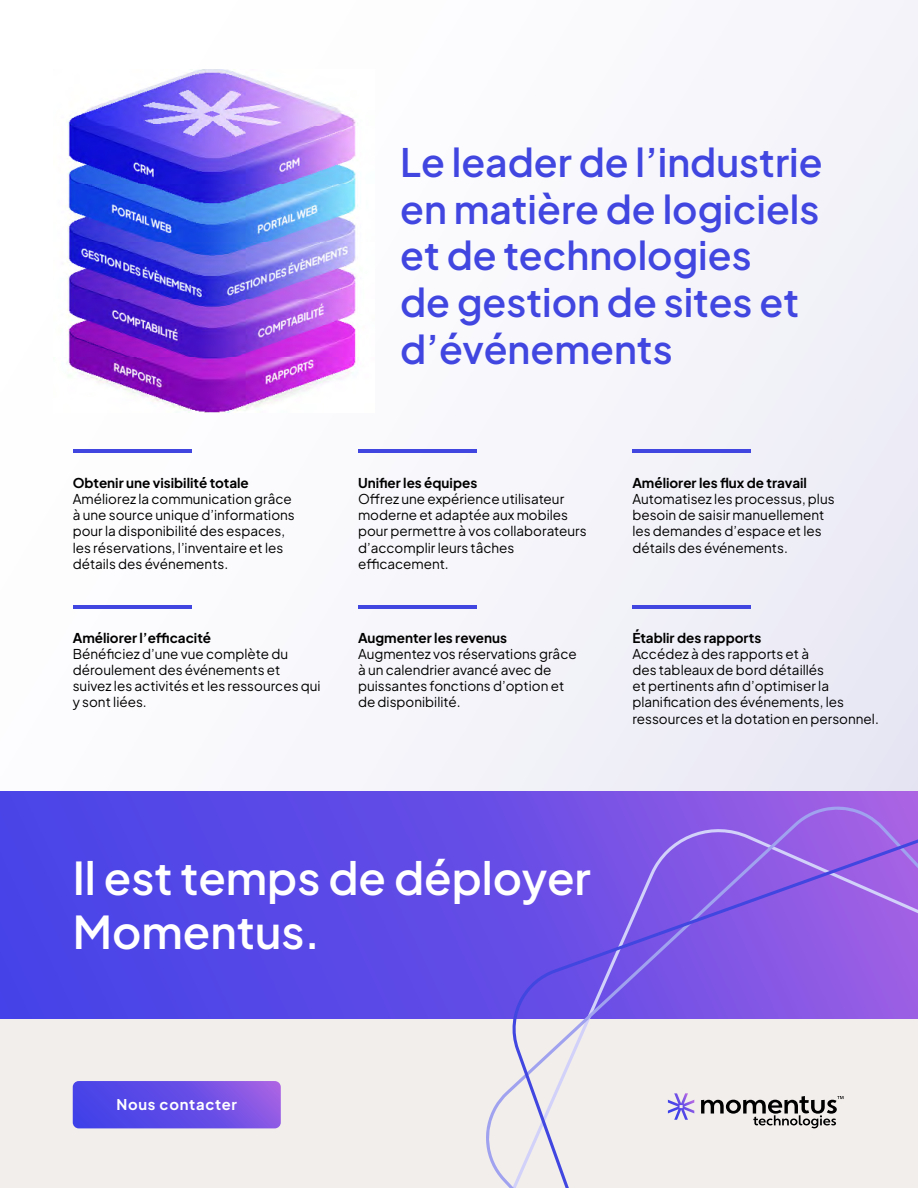
<style>
.page{position:relative;width:918px;height:1188px;background:#fff}
.page>*{position:absolute;margin:0;border:0;box-sizing:border-box;transform-origin:0 0}
.t1{font:600 45px/54px "Plus Jakarta Sans";color:#fff}
.t2{font:600 39px/46.8px "Plus Jakarta Sans";color:#4146e0}
.t3{font:700 14.7px "Plus Jakarta Sans";letter-spacing:.05em;color:#fff}
.t4{font:13.5px/16.2px "Plus Jakarta Sans";color:#000}
.t5{font:700 13.5px "Plus Jakarta Sans";color:#000}
</style>
<div class="page">
<div style="left:0;top:0;width:918px;height:807px;background:#f7f7fb"></div>
<div style="left:0;top:791px;width:918px;height:397px;background:linear-gradient(to right,#3d41e8,#a060e4)"></div>
<hr style="left:73px;top:449px;width:119px;height:4px;background:#4146e0">
<hr style="left:73px;top:605px;width:119px;height:4px;background:#4146e0">
<hr style="left:358px;top:449px;width:119px;height:4px;background:#4146e0">
<hr style="left:358px;top:605px;width:119px;height:4px;background:#4146e0">
<hr style="left:632px;top:449px;width:119px;height:4px;background:#4146e0">
<hr style="left:632px;top:605px;width:119px;height:4px;background:#4146e0">
<div style="left:0;top:1020px;width:918px;height:168px;background:#f2eeec"></div>
<svg style="left:481px;top:802px;width:437px;height:386px"></svg>
<svg style="left:510px;top:830px;width:408px;height:358px"></svg>
<img style="left:67px;top:69px;width:289px;height:343px">
<svg style="left:73px;top:1081px;width:208px;height:47px"></svg>
<h2 class="t2" style="left:400px;top:135px;width:424px">Le leader de l’industrie en matière de logiciels et de technologies<br>de gestion de sites et d’événements</h2>
<p class="t5" style="left:73px;top:472px;width:178px">Obtenir une visibilité totale</p>
<p class="t4" style="left:73px;top:490px;width:224px">Améliorez la communication grâce à une source unique d’informations pour la disponibilité des espaces, les réservations, l’inventaire et les détails des événements.</p>
<p class="t5" style="left:73px;top:626px;width:140px">Améliorer l’efficacité</p>
<p class="t4" style="left:73px;top:644px;width:249px">Bénéficiez d’une vue complète du déroulement des événements et suivez les activités et les ressources qui y sont liées.</p>
<p class="t5" style="left:358px;top:472px;width:121px">Unifier les équipes</p>
<p class="t4" style="left:358px;top:490px;width:230px">Offrez une expérience utilisateur moderne et adaptée aux mobiles pour permettre à vos collaborateurs d’accomplir leurs tâches efficacement.</p>
<p class="t5" style="left:358px;top:626px;width:151px">Augmenter les revenus</p>
<p class="t4" style="left:358px;top:644px;width:220px">Augmentez vos réservations grâce à un calendrier avancé avec de puissantes fonctions d’option et de disponibilité.</p>
<p class="t5" style="left:632px;top:472px;width:176px">Améliorer les flux de travail</p>
<p class="t4" style="left:632px;top:490px;width:204px">Automatisez les processus, plus besoin de saisir manuellement les demandes d’espace et les détails des événements.</p>
<p class="t5" style="left:632px;top:626px;width:131px">Établir des rapports</p>
<p class="t4" style="left:632px;top:644px;width:248px">Accédez à des rapports et à<br>des tableaux de bord détaillés<br>et pertinents afin d’optimiser la planification des événements, les ressources et la dotation en personnel.</p>
<h1 class="t1" style="left:73px;top:847px;width:520px">Il est temps de déployer<br>Momentus.</h1>
<p class="t3" style="left:116px;top:1092px;width:122px">Nous contacter</p>
</div>
